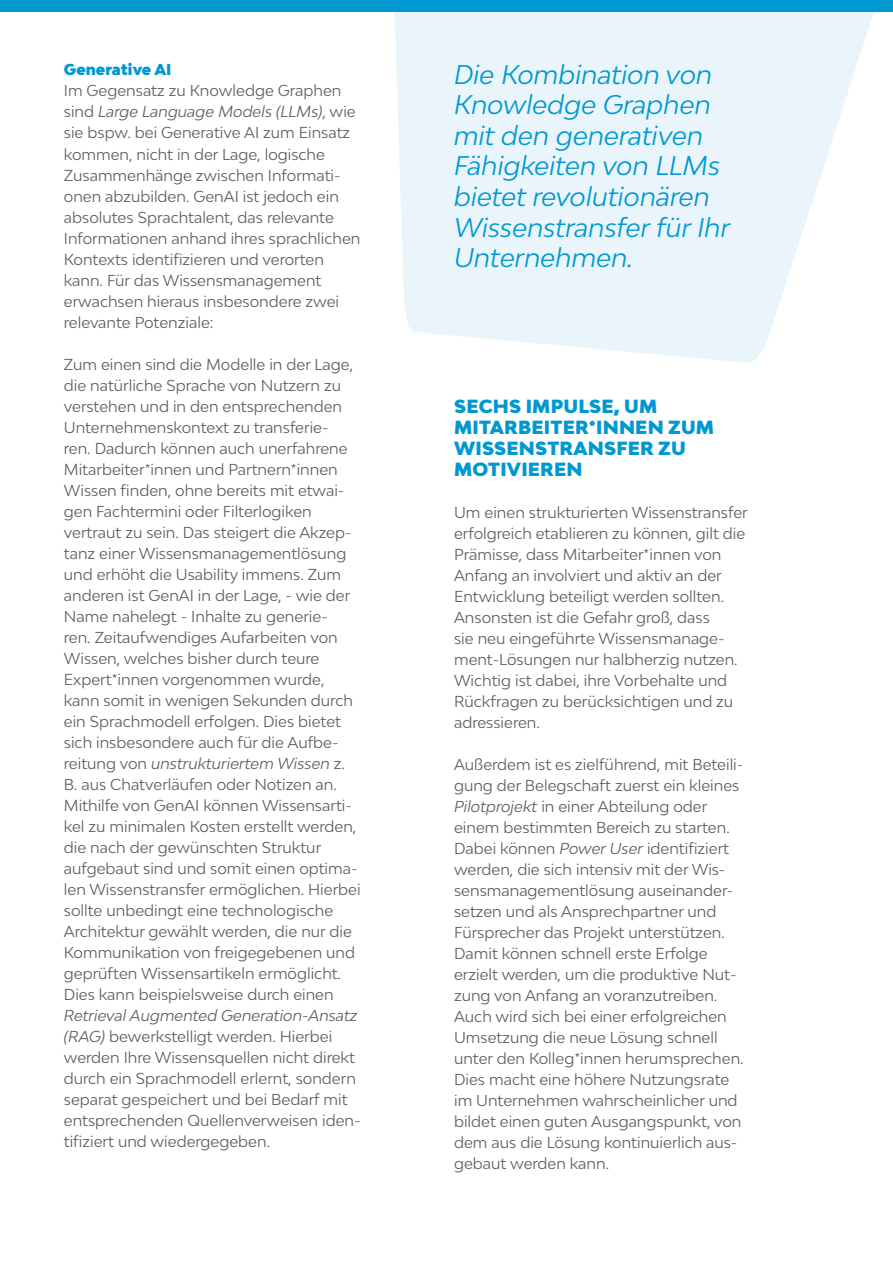
<style>
.page{position:relative;width:893px;height:1263px;background:#fff}
.page>*{position:absolute;margin:0;border:0;box-sizing:border-box;transform-origin:0 0}
.t1{font:italic 25.5px/30.6px "Bw Modelica";color:#0098d1}
.t2{font:900 18px/21px "Bw Modelica";letter-spacing:.01em;color:#0098d1}
.t3{font:15px/21px "Bw Modelica";color:#5b6065}
.t4{font:900 15px "Bw Modelica";color:#0098d1}
.s1{font-style:italic}
</style>
<div class="page">
<svg style="left:389px;top:11px;width:494px;height:352px;fill:#e9f5fa"></svg>
<div style="left:0;top:0;width:893px;height:11px;background:#0098d1"></div>
<p class="t4" style="left:64px;top:60px;width:109px">Generative AI</p>
<p class="t3" style="left:64px;top:80px;width:298px">Im Gegensatz zu Knowledge Graphen sind <span class="s1">Large Language Models (LLMs)</span>, wie sie bspw. bei Generative AI zum Einsatz kommen, nicht in der Lage, logische Zusammenhänge zwischen Informati&shy;onen abzubilden. GenAI ist jedoch ein absolutes Sprachtalent, das relevante Informationen anhand ihres sprachlichen Kontexts identifizieren und verorten kann. Für das Wissensmanagement erwachsen hieraus insbesondere zwei relevante Potenziale:</p>
<p class="t3" style="left:64px;top:353px;width:298px">Zum einen sind die Modelle in der Lage, die natürliche Sprache von Nutzern zu verstehen und in den entsprechenden Unternehmenskontext zu transferie-<br>ren. Dadurch können auch unerfahrene Mitarbeiter*innen und Partnern*innen Wissen finden, ohne bereits mit etwai&shy;gen Fachtermini oder Filterlogiken vertraut zu sein. Das steigert die Akzep&shy;tanz einer Wissensmanagementlösung und erhöht die Usability immens. Zum anderen ist GenAI in der Lage, - wie der Name nahelegt - Inhalte zu generie-<br>ren. Zeitaufwendiges Aufarbeiten von Wissen, welches bisher durch teure Expert*innen vorgenommen wurde, kann somit in wenigen Sekunden durch ein Sprachmodell erfolgen. Dies bietet sich insbesondere auch für die Aufbe&shy;reitung von <span class="s1">unstrukturiertem Wissen</span> z.<br>B. aus Chatverläufen oder Notizen an.<br>Mithilfe von GenAI können Wissensarti&shy;kel zu minimalen Kosten erstellt werden, die nach der gewünschten Struktur aufgebaut sind und somit einen optima&shy;len Wissenstransfer ermöglichen. Hierbei sollte unbedingt eine technologische Architektur gewählt werden, die nur die Kommunikation von freigegebenen und geprüften Wissensartikeln ermöglicht.<br>Dies kann beispielsweise durch einen</p>
<p class="t3" style="left:64px;top:1004px;width:298px"><span class="s1">Retrieval Augmented Generation-Ansatz (RAG)</span> bewerkstelligt werden. Hierbei werden Ihre Wissensquellen nicht direkt durch ein Sprachmodell erlernt, sondern separat gespeichert und bei Bedarf mit entsprechenden Quellenverweisen iden&shy;tifiziert und wiedergegeben.</p>
<h1 class="t1" style="left:454px;top:58px;width:278px">Die Kombination von<br>Knowledge Graphen mit den generativen<br>Fähigkeiten von LLMs bietet revolutionären<br>Wissenstransfer für Ihr<br>Unternehmen.</h1>
<p class="t2" style="left:454px;top:395px;width:261px">SECHS IMPULSE, UM<br>MITARBEITER*INNEN ZUM<br>WISSENSTRANSFER ZU<br>MOTIVIEREN</p>
<p class="t3" style="left:454px;top:501px;width:295px">Um einen strukturierten Wissenstransfer erfolgreich etablieren zu können, gilt die Prämisse, dass Mitarbeiter*innen von Anfang an involviert und aktiv an der Entwicklung beteiligt werden sollten.<br>Ansonsten ist die Gefahr groß, dass<br>sie neu eingeführte Wissensmanage&shy;ment-Lösungen nur halbherzig nutzen.<br>Wichtig ist dabei, ihre Vorbehalte und Rückfragen zu berücksichtigen und zu adressieren.</p>
<p class="t3" style="left:454px;top:753px;width:291px">Außerdem ist es zielführend, mit Beteili&shy;gung der Belegschaft zuerst ein kleines <span class="s1">Pilotprojekt</span> in einer Abteilung oder einem bestimmten Bereich zu starten.<br>Dabei können <span class="s1">Power User</span> identifiziert werden, die sich intensiv mit der Wis&shy;sensmanagementlösung auseinander&shy;setzen und als Ansprechpartner und Fürsprecher das Projekt unterstützen.<br>Damit können schnell erste Erfolge erzielt werden, um die produktive Nut&shy;zung von Anfang an voranzutreiben.<br>Auch wird sich bei einer erfolgreichen Umsetzung die neue Lösung schnell unter den Kolleg*innen herumsprechen.<br>Dies macht eine höhere Nutzungsrate im Unternehmen wahrscheinlicher und bildet einen guten Ausgangspunkt, von dem aus die Lösung kontinuierlich aus&shy;gebaut werden kann.</p>
</div>
